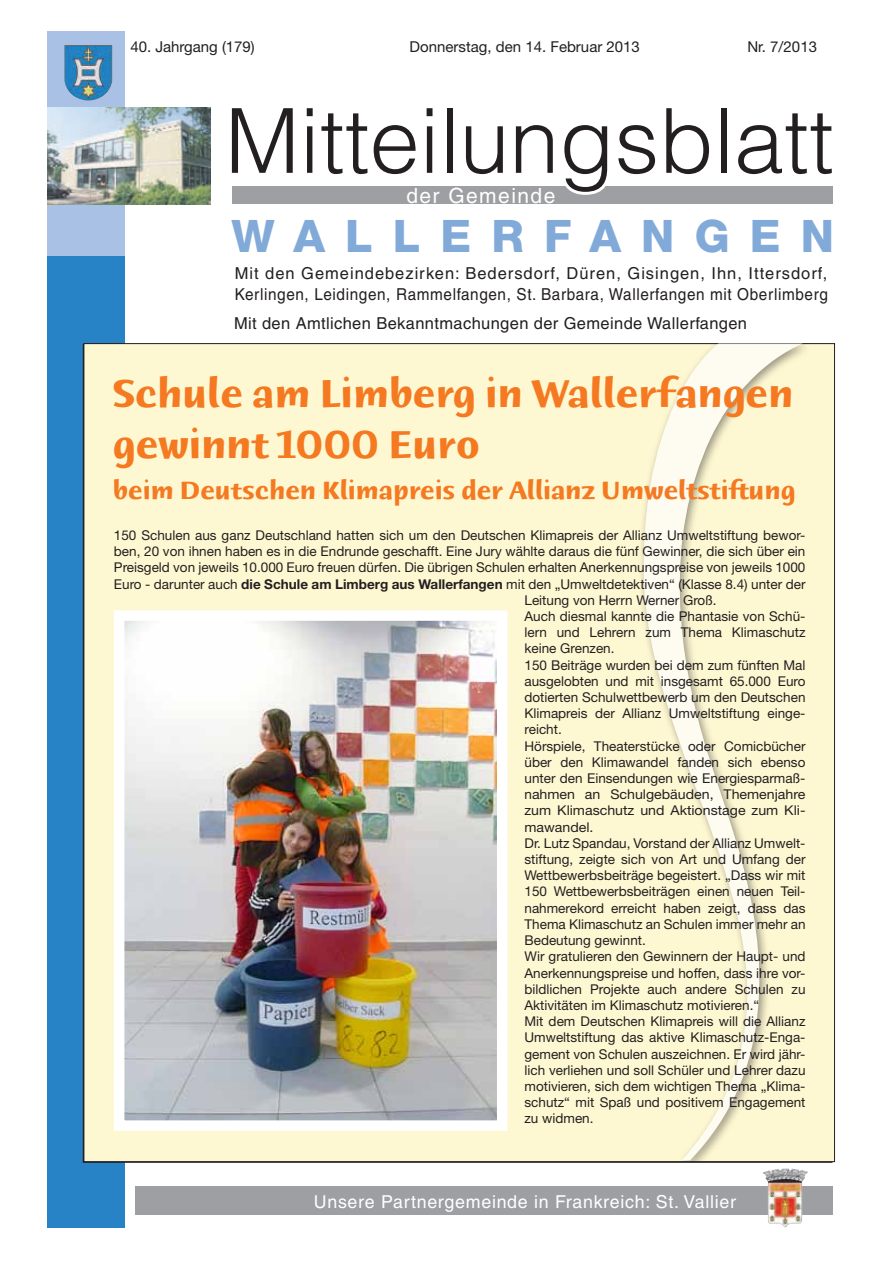
<style>
.page{position:relative;width:881px;height:1263px;background:#fff}
.page>*{position:absolute;margin:0;border:0;box-sizing:border-box;transform-origin:0 0}
.t1{font:300 89.7px "Helvetica";color:#231f20}
.t2{font:800 44.85px "Helvetica Neue";letter-spacing:.45em;color:#81aad9}
.t3{font:700 42px/50.4px "Humana Sans ITC";color:#f47921}
.t4{font:700 27px "Humana Sans ITC";color:#f47921}
.t5{font:21px "Helvetica";letter-spacing:.07em;color:#fff}
.t6{font:17.85px "Helvetica";letter-spacing:.04em;color:#fff}
.t7{font:16.5px/21px "Helvetica";letter-spacing:.04em;color:#231f20}
.t8{font:15px "Helvetica Neue LT";color:#231f20}
.t9{font:13.5px "Helvetica Neue LT";color:#231f20}
.t10{font:13.5px "Helvetica Neue LT";color:#231f20;scale:1.05 1}
.s1{font-weight:700}
</style>
<div class="page">
<div style="left:47px;top:32px;width:78px;height:1196px;background:#2783c5"></div>
<div style="left:47px;top:32px;width:77px;height:224px;background:#a8c1e4"></div>
<img style="left:47px;top:108px;width:164px;height:96px">
<img style="left:64px;top:45px;width:45px;height:56px">
<div style="left:231px;top:187px;width:601px;height:17px;background:#9d9fa2"></div>
<svg style="left:460px;top:186px;width:254px;height:9px"></svg>
<div style="left:135px;top:1186px;width:697px;height:29px;background:#9d9fa2"></div>
<img style="left:767px;top:1168px;width:24px;height:4px">
<div style="left:84px;top:344px;width:750px;height:817px;background:#fef8d2"></div>
<div style="left:637px;top:343px;width:175px;height:819px;background:#fef8d2"></div>
<svg style="left:643px;top:343px;width:159px;height:817px"></svg>
<img style="left:125px;top:621px;width:371px;height:499px">
<div style="left:114px;top:610px;width:393px;height:521px;border:10px solid #fff"></div>
<p class="t8" style="left:130px;top:38px;width:126px">40. Jahrgang (179)</p>
<p class="t8" style="left:409px;top:38px;width:232px">Donnerstag, den 14. Februar 2013</p>
<p class="t8" style="left:747px;top:38px;width:71px">Nr. 7/2013</p>
<h1 class="t1" style="left:225px;top:85px;width:610px">Mitteilungsblatt</h1>
<h3 class="t5" style="left:406px;top:183px;width:150px">der Gemeinde</h3>
<h2 class="t2" style="left:231px;top:210px;width:603px">WALLERFANGEN</h2>
<p class="t7" style="left:235px;top:263px;width:594px">Mit den Gemeindebezirken: Bedersdorf, Düren, Gisingen, Ihn, Ittersdorf,<br>Kerlingen, Leidingen, Rammelfangen, St. Barbara, Wallerfangen mit Oberlimberg</p>
<p class="t7" style="left:234px;top:312px;width:514px">Mit den Amtlichen Bekanntmachungen der Gemeinde Wallerfangen</p>
<h3 class="t3" style="left:113px;top:370px;width:681px">Schule am Limberg in Wallerfangen gewinnt 1000 Euro</h3>
<h3 class="t4" style="left:113px;top:476px;width:683px">beim Deutschen Klimapreis der Allianz Umweltstiftung</h3>
<p class="t9" style="left:114px;top:527px;width:692px">150 Schulen aus ganz Deutschland hatten sich um den Deutschen Klimapreis der Allianz Umweltstiftung bewor-</p>
<p class="t9" style="left:114px;top:543px;width:692px">ben, 20 von ihnen haben es in die Endrunde geschafft. Eine Jury wählte daraus die fünf Gewinner, die sich über ein</p>
<p class="t9" style="left:114px;top:560px;width:692px">Preisgeld von jeweils 10.000 Euro freuen dürfen. Die übrigen Schulen erhalten Anerkennungspreise von jeweils 1000</p>
<p class="t9" style="left:114px;top:576px;width:692px">Euro - darunter auch <span class="s1">die Schule am Limberg aus Wallerfangen</span> mit den „Umweltdetektiven“ (Klasse 8.4) unter der</p>
<p class="t9" style="left:524px;top:592px;width:193px">Leitung von Herrn Werner Groß.</p>
<p class="t9" style="left:524px;top:608px;width:282px">Auch diesmal kannte die Phantasie von Schü-</p>
<p class="t9" style="left:524px;top:624px;width:282px">lern und Lehrern zum Thema Klimaschutz</p>
<p class="t9" style="left:524px;top:641px;width:92px">keine Grenzen.</p>
<p class="t9" style="left:524px;top:657px;width:282px">150 Beiträge wurden bei dem zum fünften Mal</p>
<p class="t9" style="left:524px;top:673px;width:282px">ausgelobten und mit insgesamt 65.000 Euro</p>
<p class="t9" style="left:524px;top:689px;width:282px">dotierten Schulwettbewerb um den Deutschen</p>
<p class="t9" style="left:524px;top:705px;width:282px">Klimapreis der Allianz Umweltstiftung einge-</p>
<p class="t9" style="left:524px;top:722px;width:39px">reicht.</p>
<p class="t9" style="left:524px;top:738px;width:282px">Hörspiele, Theaterstücke oder Comicbücher</p>
<p class="t9" style="left:524px;top:754px;width:282px">über den Klimawandel fanden sich ebenso</p>
<p class="t9" style="left:524px;top:770px;width:282px">unter den Einsendungen wie Energiesparmaß-</p>
<p class="t9" style="left:524px;top:786px;width:282px">nahmen an Schulgebäuden, Themenjahre</p>
<p class="t10" style="left:524px;top:803px;width:269px">zum Klimaschutz und Aktionstage zum Kli-</p>
<p class="t10" style="left:524px;top:819px;width:67px">mawandel.</p>
<p class="t9" style="left:524px;top:835px;width:282px">Dr. Lutz Spandau, Vorstand der Allianz Umwelt-</p>
<p class="t9" style="left:524px;top:851px;width:282px">stiftung, zeigte sich von Art und Umfang der</p>
<p class="t9" style="left:524px;top:867px;width:282px">Wettbewerbsbeiträge begeistert. „Dass wir mit</p>
<p class="t9" style="left:524px;top:884px;width:282px">150 Wettbewerbsbeiträgen einen neuen Teil-</p>
<p class="t9" style="left:524px;top:900px;width:282px">nahmerekord erreicht haben zeigt, dass das</p>
<p class="t9" style="left:524px;top:916px;width:282px">Thema Klimaschutz an Schulen immer mehr an</p>
<p class="t9" style="left:524px;top:932px;width:123px">Bedeutung gewinnt.</p>
<p class="t9" style="left:524px;top:948px;width:282px">Wir gratulieren den Gewinnern der Haupt- und</p>
<p class="t9" style="left:524px;top:965px;width:282px">Anerkennungspreise und hoffen, dass ihre vor-</p>
<p class="t9" style="left:524px;top:981px;width:282px">bildlichen Projekte auch andere Schulen zu</p>
<p class="t9" style="left:524px;top:997px;width:236px">Aktivitäten im Klimaschutz motivieren.“</p>
<p class="t9" style="left:524px;top:1013px;width:282px">Mit dem Deutschen Klimapreis will die Allianz</p>
<p class="t9" style="left:524px;top:1029px;width:282px">Umweltstiftung das aktive Klimaschutz-Enga-</p>
<p class="t9" style="left:524px;top:1046px;width:282px">gement von Schulen auszeichnen. Er wird jähr-</p>
<p class="t9" style="left:524px;top:1062px;width:282px">lich verliehen und soll Schüler und Lehrer dazu</p>
<p class="t9" style="left:524px;top:1078px;width:282px">motivieren, sich dem wichtigen Thema „Klima-</p>
<p class="t9" style="left:524px;top:1094px;width:282px">schutz“ mit Spaß und positivem Engagement</p>
<p class="t9" style="left:524px;top:1110px;width:70px">zu widmen.</p>
<h3 class="t6" style="left:314px;top:1191px;width:423px">Unsere Partnergemeinde in Frankreich: St. Vallier</h3>
</div>
